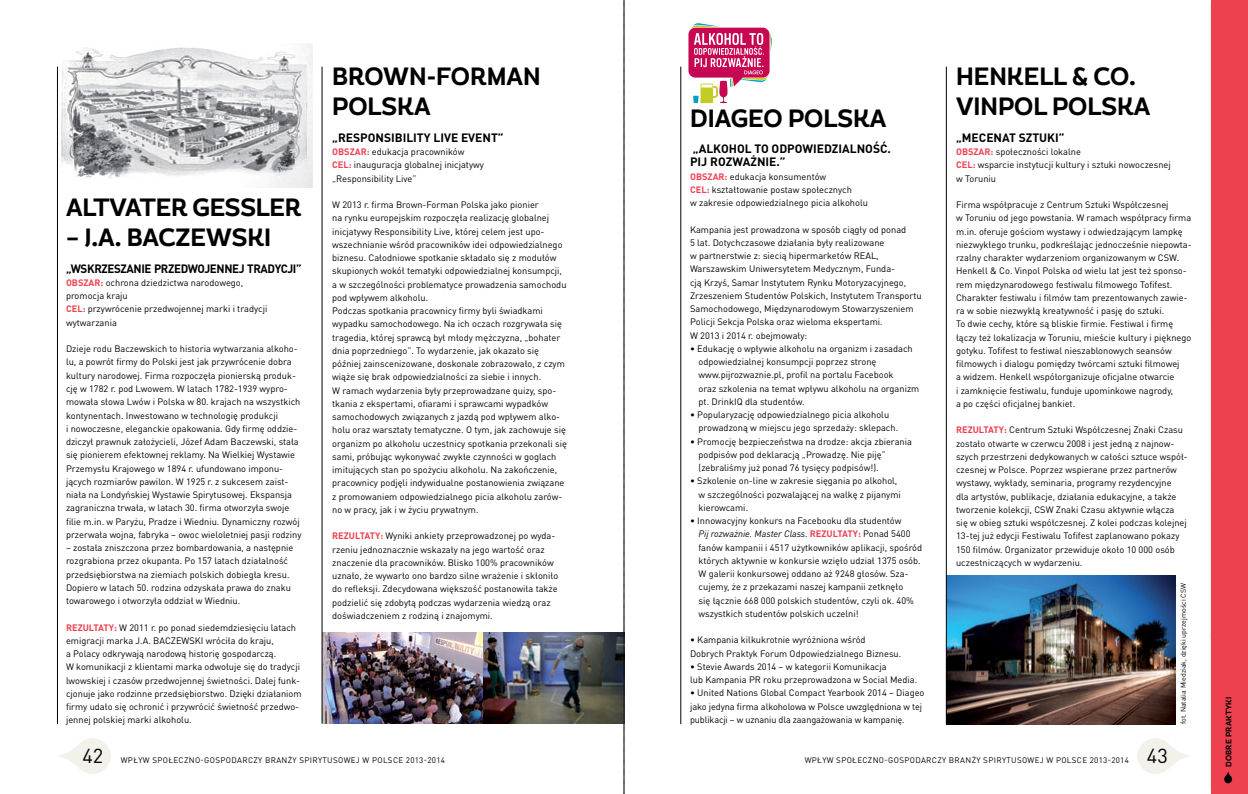
<style>
.page{position:relative;width:1248px;height:794px;background:#fff}
.page>*{position:absolute;margin:0;border:0;box-sizing:border-box;transform-origin:0 0}
.t1{font:700 25px/30px "Magallanes Cond";color:#000}
.t2{font:20px "DIN Pro Pl";color:#000}
.t3{font:700 12px/13.2px "DIN Pro Pl";color:#000}
.t4{font:700 12px "DIN Pro Pl";letter-spacing:-.03em;color:#000;scale:.96 1}
.t5{font:9.2px/13.2px "DIN Pro Pl";color:#000}
.t6{font:8px "DIN Pro Pl";letter-spacing:.045em;color:#000}
.t7{font:700 8px "Magallanes Cond";letter-spacing:.02em;color:#000}
.t8{font:7px "DIN Pro Pl";color:#000}
.s1{font-weight:700;color:#ef4050}
.s2{font-style:italic}
</style>
<div class="page">
<svg style="left:1137px;top:738px;width:53px;height:36px"></svg>
<svg style="left:58px;top:738px;width:53px;height:36px"></svg>
<div style="left:1208px;top:627px;width:39px;height:167px;background:#fafafa"></div>
<div style="left:1210px;top:635px;width:37px;height:159px;background:#ef4050"></div>
<svg style="left:1224px;top:771px;width:7px;height:12px"></svg>
<div style="left:1207px;top:474px;width:40px;height:170px;background:#fcfcfc"></div>
<hr style="left:680px;top:67px;width:1px;height:657px;background:#000">
<img style="left:323px;top:632px;width:300px;height:91px">
<div style="left:1210px;top:0;width:37px;height:643px;background:#ef4050"></div>
<img style="left:947px;top:575px;width:228px;height:149px">
<img style="left:61px;top:43px;width:251px;height:144px">
<hr style="left:57px;top:67px;width:1px;height:657px;background:#000">
<svg style="left:688px;top:23px;width:84px;height:80px"></svg>
<hr style="left:322px;top:67px;width:1px;height:656px;background:#000">
<hr style="left:946px;top:67px;width:1px;height:657px;background:#000">
<svg style="left:623px;top:0;width:2px;height:794px"></svg>
<h1 class="t1" style="left:66px;top:193px;width:237px">ALTVATER GESSLER</h1>
<h1 class="t1" style="left:66px;top:223px;width:207px">– J.A. BACZEWSKI</h1>
<h3 class="t4" style="left:66px;top:260px;width:247px">„WSKRZESZANIE PRZEDWOJENNEJ TRADYCJI”</h3>
<p class="t5" style="left:66px;top:276px;width:203px"><span class="s1">OBSZAR:</span> ochrona dziedzictwa narodowego, promocja kraju<br><span class="s1">CEL:</span> przywrócenie przedwojennej marki i tradycji wytwarzania</p>
<p class="t5" style="left:66px;top:342px;width:237px">Dzieje rodu Baczewskich to historia wytwarzania alkoho&shy;lu, a powrót firmy do Polski jest jak przywrócenie dobra kultury narodowej. Firma rozpoczęła pionierską produk&shy;cję w 1782 r. pod Lwowem. W latach 1782-1939 wypro&shy;mowała słowa Lwów i Polska w 80. krajach na wszystkich kontynentach. Inwestowano w technologię produkcji<br>i nowoczesne, eleganckie opakowania. Gdy firmę oddzie&shy;dziczył prawnuk założycieli, Józef Adam Baczewski, stała się pionierem efektownej reklamy. Na Wielkiej Wystawie Przemysłu Krajowego w 1894 r. ufundowano imponu&shy;jących rozmiarów pawilon. W 1925 r. z sukcesem zaist&shy;niała na Londyńskiej Wystawie Spirytusowej. Ekspansja zagraniczna trwała, w latach 30. firma otworzyła swoje filie m.in. w Paryżu, Pradze i Wiedniu. Dynamiczny rozwój przerwała wojna, fabryka – owoc wieloletniej pasji rodziny</p>
<p class="t5" style="left:66px;top:541px;width:229px">– została zniszczona przez bombardowania, a następnie rozgrabiona przez okupanta. Po 157 latach działalność przedsiębiorstwa na ziemiach polskich dobiegła kresu.<br>Dopiero w latach 50. rodzina odzyskała prawa do znaku towarowego i otworzyła oddział w Wiedniu.</p>
<p class="t5" style="left:66px;top:620px;width:237px"><span class="s1">REZULTATY:</span> W 2011 r. po ponad siedemdziesięciu latach emigracji marka J.A. BACZEWSKI wróciła do kraju,<br>a Polacy odkrywają narodową historię gospodarczą.<br>W komunikacji z klientami marka odwołuje się do tradycji lwowskiej i czasów przedwojennej świetności. Dalej funk&shy;cjonuje jako rodzinne przedsiębiorstwo. Dzięki działaniom firmy udało się ochronić i przywrócić świetność przedwo&shy;jennej polskiej marki alkoholu.</p>
<h1 class="t1" style="left:332px;top:62px;width:210px">BROWN-FORMAN<br>POLSKA</h1>
<h3 class="t3" style="left:332px;top:131px;width:173px">„RESPONSIBILITY LIVE EVENT”</h3>
<p class="t5" style="left:332px;top:145px;width:153px"><span class="s1">OBSZAR:</span> edukacja pracowników<br><span class="s1">CEL:</span> inauguracja globalnej inicjatywy „Responsibility Live”</p>
<p class="t5" style="left:332px;top:198px;width:236px">W 2013 r. firma Brown-Forman Polska jako pionier<br>na rynku europejskim rozpoczęła realizację globalnej inicjatywy Responsibility Live, której celem jest upo&shy;wszechnianie wśród pracowników idei odpowiedzialnego biznesu. Całodniowe spotkanie składało się z modułów skupionych wokół tematyki odpowiedzialnej konsumpcji, a w szczególności problematyce prowadzenia samochodu pod wpływem alkoholu.<br>Podczas spotkania pracownicy firmy byli świadkami wypadku samochodowego. Na ich oczach rozgrywała się tragedia, której sprawcą był młody mężczyzna, „bohater dnia poprzedniego”. To wydarzenie, jak okazało się później zainscenizowane, doskonale zobrazowało, z czym wiąże się brak odpowiedzialności za siebie i innych.<br>W ramach wydarzenia były przeprowadzane quizy, spo&shy;tkania z ekspertami, ofiarami i sprawcami wypadków samochodowych związanych z jazdą pod wpływem alko&shy;holu oraz warsztaty tematyczne. O tym, jak zachowuje się organizm po alkoholu uczestnicy spotkania przekonali się sami, próbując wykonywać zwykłe czynności w goglach imitujących stan po spożyciu alkoholu. Na zakończenie, pracownicy podjęli indywidualne postanowienia związane z promowaniem odpowiedzialnego picia alkoholu zarów&shy;no w pracy, jak i w życiu prywatnym.</p>
<p class="t5" style="left:332px;top:529px;width:227px"><span class="s1">REZULTATY:</span> Wyniki ankiety przeprowadzonej po wyda&shy;rzeniu jednoznacznie wskazały na jego wartość oraz znaczenie dla pracowników. Blisko 100% pracowników uznało, że wywarło ono bardzo silne wrażenie i skłoniło do refleksji. Zdecydowana większość postanowiła także podzielić się zdobytą podczas wydarzenia wiedzą oraz doświadczeniem z rodziną i znajomymi.</p>
<h1 class="t1" style="left:690px;top:104px;width:198px">DIAGEO POLSKA</h1>
<h3 class="t3" style="left:690px;top:142px;width:202px">„ALKOHOL TO ODPOWIEDZIALNOŚĆ.<br>PIJ ROZWAŻNIE.”</h3>
<p class="t5" style="left:690px;top:169px;width:179px"><span class="s1">OBSZAR:</span> edukacja konsumentów<br><span class="s1">CEL:</span> kształtowanie postaw społecznych<br>w zakresie odpowiedzialnego picia alkoholu</p>
<p class="t5" style="left:690px;top:222px;width:233px">Kampania jest prowadzona w sposób ciągły od ponad<br>5 lat. Dotychczasowe działania były realizowane<br>w partnerstwie z: siecią hipermarketów REAL, Warszawskim Uniwersytetem Medycznym, Funda-<br>cją Krzyś, Samar Instytutem Rynku Motoryzacyjnego, Zrzeszeniem Studentów Polskich, Instytutem Transportu Samochodowego, Międzynarodowym Stowarzyszeniem Policji Sekcja Polska oraz wieloma ekspertami.<br>W 2013 i 2014 r. obejmowały:</p>
<p class="t5" style="left:698px;top:342px;width:222px;text-indent:-9px">• Edukację o wpływie alkoholu na organizm i zasadach odpowiedzialnej konsumpcji poprzez stronę www.pijrozwaznie.pl, profil na portalu Facebook<br>oraz szkolenia na temat wpływu alkoholu na organizm pt. DrinkIQ dla studentów.</p>
<p class="t5" style="left:698px;top:408px;width:201px;text-indent:-9px">• Popularyzację odpowiedzialnego picia alkoholu prowadzoną w miejscu jego sprzedaży: sklepach.</p>
<p class="t5" style="left:698px;top:434px;width:215px;text-indent:-9px">• Promocję bezpieczeństwa na drodze: akcja zbierania podpisów pod deklaracją „Prowadzę. Nie piję” (zebraliśmy już ponad 76 tysięcy podpisów!).</p>
<p class="t5" style="left:698px;top:474px;width:204px;text-indent:-9px">• Szkolenie on-line w zakresie sięgania po alkohol, w szczególności pozwalającej na walkę z pijanymi kierowcami.</p>
<p class="t5" style="left:698px;top:514px;width:225px;text-indent:-9px">• Innowacyjny konkurs na Facebooku dla studentów<br><span class="s2">Pij rozważnie. Master Class.</span> <span class="s1">REZULTATY:</span> Ponad 5400 fanów kampanii i 4517 użytkowników aplikacji, spośród których aktywnie w konkursie wzięło udział 1375 osób.<br>W galerii konkursowej oddano aż 9248 głosów. Sza&shy;cujemy, że z przekazami naszej kampanii zetknęło<br>się łącznie 668 000 polskich studentów, czyli ok. 40% wszystkich studentów polskich uczelni!</p>
<p class="t5" style="left:690px;top:633px;width:213px">• Kampania kilkukrotnie wyróżniona wśród<br>Dobrych Praktyk Forum Odpowiedzialnego Biznesu.</p>
<p class="t5" style="left:690px;top:659px;width:229px">• Stevie Awards 2014 – w kategorii Komunikacja<br>lub Kampania PR roku przeprowadzona w Social Media.</p>
<p class="t5" style="left:690px;top:686px;width:236px">• United Nations Global Compact Yearbook 2014 – Diageo jako jedyna firma alkoholowa w Polsce uwzględniona w tej publikacji – w uznaniu dla zaangażowania w kampanię.</p>
<h1 class="t1" style="left:955px;top:62px;width:196px">HENKELL &amp; CO.<br>VINPOL POLSKA</h1>
<h3 class="t3" style="left:955px;top:131px;width:110px">„MECENAT SZTUKI”</h3>
<p class="t5" style="left:955px;top:145px;width:216px"><span class="s1">OBSZAR:</span> społeczności lokalne<br><span class="s1">CEL:</span> wsparcie instytucji kultury i sztuki nowoczesnej w Toruniu</p>
<p class="t5" style="left:955px;top:198px;width:237px">Firma współpracuje z Centrum Sztuki Współczesnej<br>w Toruniu od jego powstania. W ramach współpracy firma m.in. oferuje gościom wystawy i odwiedzającym lampkę niezwykłego trunku, podkreślając jednocześnie niepowta&shy;rzalny charakter wydarzeniom organizowanym w CSW.<br>Henkell &amp; Co. Vinpol Polska od wielu lat jest też sponso&shy;rem międzynarodowego festiwalu filmowego Tofifest.<br>Charakter festiwalu i filmów tam prezentowanych zawie&shy;ra w sobie niezwykłą kreatywność i pasję do sztuki.<br>To dwie cechy, które są bliskie firmie. Festiwal i firmę łączy też lokalizacja w Toruniu, mieście kultury i pięknego gotyku. Tofifest to festiwal nieszablonowych seansów filmowych i dialogu pomiędzy twórcami sztuki filmowej<br>a widzem. Henkell współorganizuje oficjalne otwarcie<br>i zamknięcie festiwalu, funduje upominkowe nagrody,<br>a po części oficjalnej bankiet.</p>
<p class="t5" style="left:955px;top:423px;width:233px"><span class="s1">REZULTATY:</span> Centrum Sztuki Współczesnej Znaki Czasu zostało otwarte w czerwcu 2008 i jest jedną z najnow&shy;szych przestrzeni dedykowanych w całości sztuce współ&shy;czesnej w Polsce. Poprzez wspierane przez partnerów wystawy, wykłady, seminaria, programy rezydencyjne<br>dla artystów, publikacje, działania edukacyjne, a także tworzenie kolekcji, CSW Znaki Czasu aktywnie włącza się w obieg sztuki współczesnej. Z kolei podczas kolejnej 13-tej już edycji Festiwalu Tofifest zaplanowano pokazy 150 filmów. Organizator przewiduje około 10 000 osób uczestniczących w wydarzeniu.</p>
<p class="t8" style="left:1178px;top:724px;width:142px;rotate:-90deg">fot. Natalia Miedziak, dzięki uprzejmości CSW</p>
<h2 class="t2" style="left:82px;top:743px;width:22px">42</h2>
<p class="t6" style="left:121px;top:754px;width:326px">WPŁYW SPOŁECZNO-GOSPODARCZY BRANŻY SPIRYTUSOWEJ W POLSCE 2013-2014</p>
<p class="t6" style="left:804px;top:754px;width:326px">WPŁYW SPOŁECZNO-GOSPODARCZY BRANŻY SPIRYTUSOWEJ W POLSCE 2013-2014</p>
<h2 class="t2" style="left:1146px;top:743px;width:22px">43</h2>
<p class="t7" style="left:1223px;top:767px;width:72px;rotate:-90deg">DOBRE PRAKTYKI</p>
</div>
